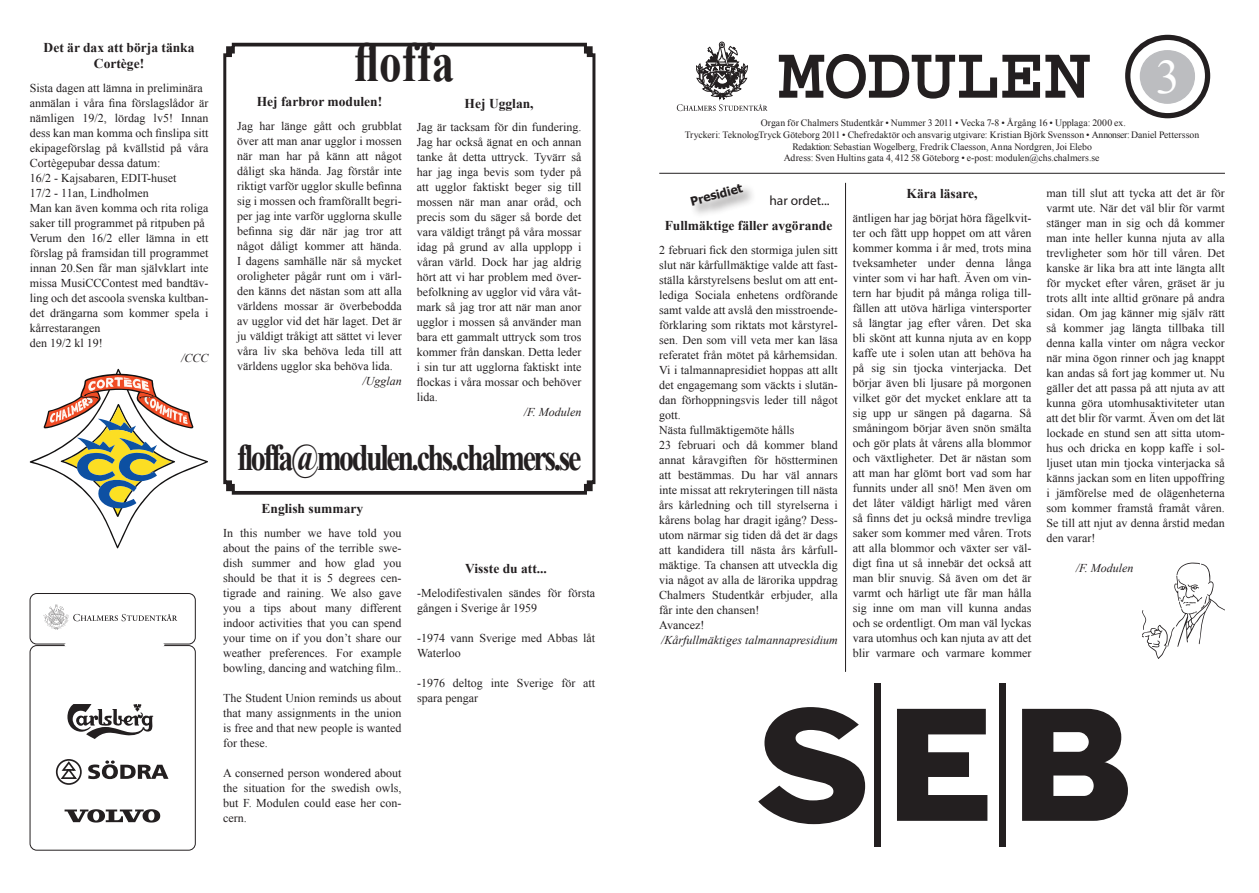
<style>
.page{position:relative;width:1259px;height:893px;background:#fff}
.page>*{position:absolute;margin:0;border:0;box-sizing:border-box;transform-origin:0 0}
.t1{font:700 55.95px "Times New Roman";color:#231f20;scale:.8 1}
.t2{font:48px "Times New Roman";color:#fff}
.t3{font:700 37.35px "Times New Roman";letter-spacing:-.08em;color:#231f20;scale:.8 1}
.t4{font:700 13.5px/16.2px "Times New Roman";color:#231f20;text-align:center}
.t5{font:13.5px "Myriad Pro";color:#231f20}
.t6{font:12px/15px "Times New Roman";color:#231f20;text-align:justify}
.t7{font:italic 12px "Times New Roman";color:#231f20}
.t8{font:700 12px "Tahoma";color:#231f20}
.t9{font:9.75px/11.7px "Times New Roman";color:#231f20;text-align:center}
</style>
<div class="page">
<svg style="left:223px;top:42px;width:373px;height:453px"></svg>
<svg style="left:779px;top:54px;width:310px;height:45px"></svg>
<svg style="left:1127px;top:37px;width:80px;height:79px"></svg>
<div style="left:1125px;top:35px;width:85px;height:83px;border:5px solid #231f20;border-radius:50%"></div>
<div style="left:1140px;top:51px;width:54px;height:52px;background:#bcbdc0;border-radius:50%"></div>
<div style="left:1139px;top:50px;width:56px;height:54px;border:1px solid #bcbdc0;border-radius:50%"></div>
<svg style="left:677px;top:42px;width:90px;height:69px"></svg>
<hr style="left:659px;top:173px;width:566px;height:1px;background:#231f20">
<svg style="left:1142px;top:563px;width:83px;height:95px"></svg>
<div style="left:688px;top:182px;width:68px;height:36px;background:#231f20;opacity:.59"></div>
<hr style="left:845px;top:183px;width:1px;height:489px;background:#231f20">
<svg style="left:758px;top:707px;width:107px;height:117px"></svg>
<svg style="left:897px;top:709px;width:90px;height:112px"></svg>
<div style="left:874px;top:683px;width:7px;height:164px;background:#231f20"></div>
<div style="left:999px;top:683px;width:7px;height:164px;background:#231f20"></div>
<svg style="left:1022px;top:709px;width:106px;height:112px"></svg>
<svg style="left:30px;top:593px;width:166px;height:257px"></svg>
<div style="left:75px;top:636px;width:81px;height:16px;background:#fff"></div>
<div style="left:51px;top:664px;width:125px;height:28px;background:#fff"></div>
<svg style="left:30px;top:369px;width:178px;height:180px"></svg>
<p class="t4" style="left:44px;top:39px;width:152px">Det är dax att börja tänka<br>Cortège!</p>
<p class="t6" style="left:30px;top:80px;width:180px;text-align:left">Sista dagen att lämna in preliminära anmälan i våra fina förslagslådor är nämligen 19/2, lördag lv5! Innan dess kan man komma och finslipa sitt ekipageförslag på kvällstid på våra<br>Cortègepubar dessa datum:<br>16/2 - Kajsabaren, EDIT-huset<br>17/2 - 11an, Lindholmen<br>Man kan även komma och rita roliga saker till programmet på ritpuben på<br>Verum den 16/2 eller lämna in ett förslag på framsidan till programmet innan 20.Sen får man självklart inte missa MusiCCContest med bandtäv&shy;ling och det ascoola svenska kultban&shy;det drängarna som kommer spela i kårrestarangen<br>den 19/2 kl 19!</p>
<p class="t7" style="left:181px;top:349px;width:29px">/CCC</p>
<h1 class="t1" style="left:354px;top:23px;width:126px">floffa</h1>
<p class="t4" style="left:257px;top:93px;width:127px">Hej farbror modulen!</p>
<p class="t6" style="left:237px;top:118px;width:166px">Jag har länge gått och grubblat över att man anar ugglor i mossen när man har på känn att något dåligt ska hända. Jag förstår inte riktigt varför ugglor skulle befinna sig i mossen och framförallt begri&shy;per jag inte varför ugglorna skulle befinna sig där när jag tror att något dåligt kommer att hända.<br>I dagens samhälle när så mycket oroligheter pågår runt om i värl&shy;den känns det nästan som att alla världens mossar är överbebodda av ugglor vid det här laget. Det är ju väldigt tråkigt att sättet vi lever våra liv ska behöva leda till att världens ugglor ska behöva lida.</p>
<p class="t7" style="left:362px;top:372px;width:41px">/Ugglan</p>
<p class="t4" style="left:464px;top:95px;width:70px">Hej Ugglan,</p>
<p class="t6" style="left:417px;top:120px;width:166px">Jag är tacksam för din fundering.<br>Jag har också ägnat en och annan tanke åt detta uttryck. Tyvärr så har jag inga bevis som tyder på att ugglor faktiskt beger sig till mossen när man anar oråd, och precis som du säger så borde det vara väldigt trångt på våra mossar idag på grund av alla upplopp i våran värld. Dock har jag aldrig hört att vi har problem med över&shy;befolkning av ugglor vid våra våt&shy;mark så jag tror att när man anor ugglor i mossen så använder man bara ett gammalt uttryck som tros kommer från danskan. Detta leder i sin tur att ugglorna faktiskt inte flockas i våra mossar och behöver lida.</p>
<p class="t7" style="left:524px;top:404px;width:59px">/F. Modulen</p>
<h3 class="t3" style="left:237px;top:432px;width:432px">floffa@modulen.chs.chalmers.se</h3>
<p class="t4" style="left:262px;top:500px;width:103px">English summary</p>
<p class="t6" style="left:223px;top:525px;width:180px">In this number we have told you about the pains of the terrible swe&shy;dish summer and how glad you should be that it is 5 degrees cen&shy;tigrade and raining. We also gave you a tips about many different indoor activities that you can spend your time on if you don’t share our weather preferences. For example bowling, dancing and watching film..</p>
<p class="t6" style="left:223px;top:690px;width:180px">The Student Union reminds us about that many assignments in the union is free and that new people is wanted for these.</p>
<p class="t6" style="left:223px;top:765px;width:180px">A conserned person wondered about the situation for the swedish owls, but F. Modulen could ease her con&shy;cern.</p>
<p class="t4" style="left:465px;top:560px;width:83px">Visste du att...</p>
<p class="t6" style="left:417px;top:585px;width:180px">-Melodifestivalen sändes för första gången i Sverige år 1959</p>
<p class="t6" style="left:417px;top:630px;width:180px">-1974 vann Sverige med Abbas låt<br>Waterloo</p>
<p class="t6" style="left:417px;top:675px;width:180px">-1976 deltog inte Sverige för att spara pengar</p>
<h2 class="t2" style="left:1155px;top:45px;width:25px">3</h2>
<p class="t9" style="left:685px;top:117px;width:516px">Organ för Chalmers Studentkår • Nummer 3 2011 • Vecka 7-8 • Årgång 16 • Upplaga: 2000 ex.<br>Tryckeri: TeknologTryck Göteborg 2011 • Chefredaktör och ansvarig utgivare: Kristian Björk Svensson • Annonser: Daniel Pettersson Redaktion: Sebastian Wogelberg, Fredrik Claesson, Anna Nordgren, Joi Elebo<br>Adress: Sven Hultins gata 4, 412 58 Göteborg • e-post: modulen@chs.chalmers.se</p>
<p class="t8" style="left:688px;top:193px;width:55px;rotate:-15deg">Presidiet</p>
<p class="t5" style="left:769px;top:192px;width:62px">har ordet...</p>
<p class="t6" style="left:1046px;top:186px;width:180px">man till slut att tycka att det är för varmt ute. När det väl blir för varmt stänger man in sig och då kommer man inte heller kunna njuta av alla trevligheter som hör till våren. Det kanske är lika bra att inte längta allt för mycket efter våren, gräset är ju trots allt inte alltid grönare på andra sidan. Om jag känner mig själv rätt så kommer jag längta tillbaka till denna kalla vinter om några veckor när mina ögon rinner och jag knappt kan andas så fort jag kommer ut. Nu gäller det att passa på att njuta av att kunna göra utomhusaktiviteter utan att det blir för varmt. Även om det lät lockade en stund sen att sitta utom&shy;hus och dricka en kopp kaffe i sol&shy;ljuset utan min tjocka vinterjacka så känns jackan som en liten uppoffring i jämförelse med de olägenheterna som kommer framstå framåt våren.<br>Se till att njut av denna årstid medan den varar!</p>
<p class="t7" style="left:1075px;top:560px;width:59px">/F. Modulen</p>
<p class="t4" style="left:906px;top:185px;width:72px">Kära läsare,</p>
<p class="t6" style="left:853px;top:210px;width:180px">äntligen har jag börjat höra fågelkvit&shy;ter och fått upp hoppet om att våren kommer komma i år med, trots mina tveksamheter under denna långa vinter som vi har haft. Även om vin&shy;tern har bjudit på många roliga till&shy;fällen att utöva härliga vintersporter så längtar jag efter våren. Det ska bli skönt att kunna njuta av en kopp kaffe ute i solen utan att behöva ha på sig sin tjocka vinterjacka. Det börjar även bli ljusare på morgonen vilket gör det mycket enklare att ta sig upp ur sängen på dagarna. Så småningom börjar även snön smälta och gör plats åt vårens alla blommor och växtligheter. Det är nästan som att man har glömt bort vad som har funnits under all snö! Men även om det låter väldigt härligt med våren så finns det ju också mindre trevliga saker som kommer med våren. Trots att alla blommor och växter ser väl&shy;digt fina ut så innebär det också att man blir snuvig. Så även om det är varmt och härligt ute får man hålla sig inne om man vill kunna andas och se ordentligt. Om man väl lyckas vara utomhus och kan njuta av att det blir varmare och varmare kommer</p>
<p class="t4" style="left:664px;top:217px;width:169px">Fullmäktige fäller avgörande</p>
<p class="t6" style="left:659px;top:242px;width:180px;text-align:left">2 februari fick den stormiga julen sitt slut när kårfullmäktige valde att fast&shy;ställa kårstyrelsens beslut om att ent&shy;lediga Sociala enhetens ordförande samt valde att avslå den misstroende&shy;förklaring som riktats mot kårstyrel&shy;sen. Den som vill veta mer kan läsa referatet från mötet på kårhemsidan.<br>Vi i talmannapresidiet hoppas att allt det engagemang som väckts i slutän&shy;dan förhoppningsvis leder till något gott.<br>Nästa fullmäktigemöte hålls<br>23 februari och då kommer bland annat kåravgiften för höstterminen att bestämmas. Du har väl annars inte missat att rekryteringen till nästa års kårledning och till styrelserna i kårens bolag har dragit igång? Dess&shy;utom närmar sig tiden då det är dags att kandidera till nästa års kårfull&shy;mäktige. Ta chansen att utveckla dig via något av alla de lärorika uppdrag Chalmers Studentkår erbjuder, alla får inte den chansen!<br>Avancez!</p>
<p class="t7" style="left:661px;top:632px;width:178px">/Kårfullmäktiges talmannapresidium</p>
</div>
